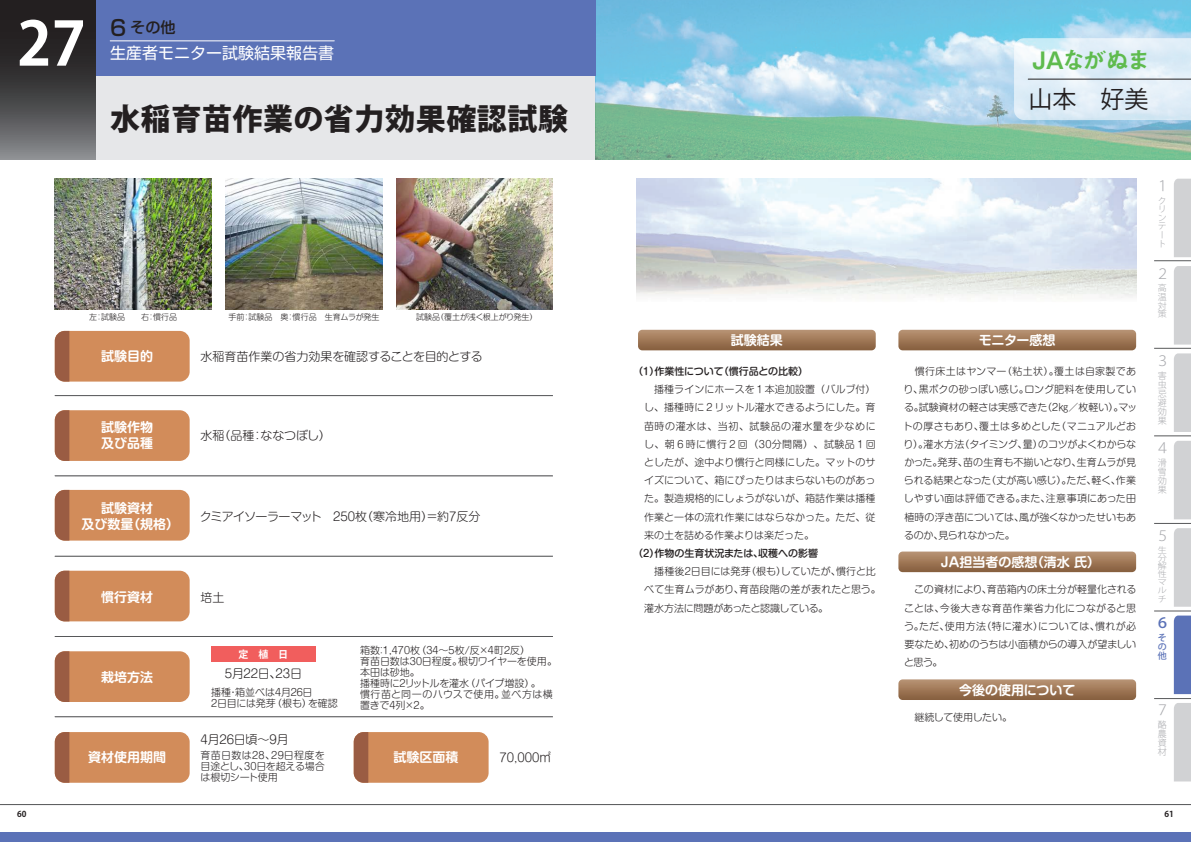
<style>
.page{position:relative;width:1191px;height:842px;background:#fff}
.page>*{position:absolute;margin:0;border:0;box-sizing:border-box;transform-origin:0 0}
.t1{font:700 60px "Koz Go Pro";color:#fff}
.t2{font:800 30px "Koz Go Pro";letter-spacing:.02em;color:#231f20}
.t3{font:24px "Midashi Go Pro MB31";letter-spacing:-.095em;color:#5fbb4e}
.t4{font:24px "Koz Go Pro";color:#231f20}
.t5{font:16px "Soft Go Std";color:#fff}
.t6{font:500 15.2px "Soft Go Std";color:#231f20}
.t7{font:300 14.2px "Koz Go Pro";color:#a8a9ad}
.t8{font:500 14.2px "Koz Go Pro";color:#5b72b7}
.t9{font:700 13px/16px "Shin M Go Pro De";color:#fff}
.t10{font:300 12px "Shin M Go Pro";letter-spacing:-.02em;color:#231f20}
.t11{font:300 12px "Shin M Go Pro";letter-spacing:-.075em;color:#231f20}
.t12{font:300 10px/18.2px "Shin M Go Pro";color:#231f20;text-align:justify}
.t13{font:500 10px "Shin M Go Pro";color:#231f20}
.t14{font:300 10px/11px "Shin M Go Pro";letter-spacing:-.02em;color:#231f20}
.t15{font:300 10px "Shin M Go Pro";letter-spacing:-.03em;color:#231f20}
.t16{font:700 10px "Koz Go Pro";color:#fff}
.t17{font:300 9px/9px "Koz Go Pro";color:#a8a9ad;text-align:justify}
.t18{font:500 9px/9px "Koz Go Pro";color:#5b72b7;text-align:justify}
.t19{font:300 8.6px/8.6px "Koz Go Pro";color:#a8a9ad;scale:1.05 1}
.t20{font:300 8.6px/8.6px "Koz Go Pro";color:#a8a9ad;text-align:justify;scale:1.04 1}
.t21{font:700 8.2px "Koz Go Pro";color:#231f20}
.t22{font:300 8.1px/8.1px "Koz Go Pro";color:#a8a9ad;text-align:justify;scale:1.11 1}
.t23{font:300 8px "Shin M Go Pro";color:#231f20}
.s1{font-size:21.5px}
</style>
<div class="page">
<div style="left:55px;top:331px;width:135px;height:51px;background:#d28c5a;border-radius:10px"></div>
<svg style="left:55px;top:331px;width:14px;height:51px"></svg>
<div style="left:55px;top:410px;width:135px;height:51px;background:#d28c5a;border-radius:10px"></div>
<svg style="left:55px;top:410px;width:14px;height:51px"></svg>
<div style="left:55px;top:490px;width:135px;height:51px;background:#d28c5a;border-radius:10px"></div>
<svg style="left:55px;top:490px;width:14px;height:51px"></svg>
<div style="left:55px;top:571px;width:135px;height:50px;background:#d28c5a;border-radius:10px"></div>
<svg style="left:55px;top:571px;width:14px;height:50px"></svg>
<div style="left:55px;top:651px;width:135px;height:51px;background:#d28c5a;border-radius:10px"></div>
<svg style="left:55px;top:651px;width:14px;height:51px"></svg>
<div style="left:55px;top:732px;width:135px;height:51px;background:#d28c5a;border-radius:10px"></div>
<svg style="left:55px;top:732px;width:14px;height:51px"></svg>
<div style="left:354px;top:732px;width:134px;height:51px;background:#d28c5a;border-radius:10px"></div>
<svg style="left:354px;top:732px;width:14px;height:51px"></svg>
<div style="left:38px;top:76px;width:557px;height:84px;background:#e6e7e9"></div>
<img style="left:595px;top:0;width:596px;height:160px">
<div style="left:0;top:833px;width:1191px;height:9px;background:#5b72b7"></div>
<hr style="left:0;top:804px;width:1191px;height:1px;background:#57585a">
<hr style="left:55px;top:395px;width:498px;height:1px;background:#57585a">
<hr style="left:55px;top:476px;width:498px;height:1px;background:#57585a">
<hr style="left:55px;top:556px;width:498px;height:1px;background:#57585a">
<hr style="left:55px;top:636px;width:498px;height:1px;background:#57585a">
<hr style="left:55px;top:717px;width:498px;height:1px;background:#57585a">
<svg style="left:638px;top:330px;width:237px;height:20px;background:#9f7858"></svg>
<svg style="left:898px;top:330px;width:238px;height:20px;background:#9f7958"></svg>
<svg style="left:898px;top:551px;width:238px;height:21px;background:#a27c5d"></svg>
<svg style="left:898px;top:679px;width:238px;height:21px;background:#a17b5c"></svg>
<div style="left:0;top:0;width:595px;height:76px;background:#5b72b7"></div>
<svg style="left:0;top:0;width:96px;height:160px;background:#424143"></svg>
<hr style="left:110px;top:40px;width:224px;height:1px;background:#fff">
<svg style="left:1014px;top:38px;width:177px;height:82px;background:#dfedf6"></svg>
<hr style="left:1028px;top:79px;width:163px;height:1px;background:#231f20">
<svg style="left:1174px;top:179px;width:17px;height:78px"></svg>
<svg style="left:1174px;top:266px;width:17px;height:79px"></svg>
<svg style="left:1174px;top:353px;width:17px;height:79px"></svg>
<svg style="left:1174px;top:441px;width:17px;height:78px"></svg>
<svg style="left:1173px;top:615px;width:18px;height:79px"></svg>
<svg style="left:1174px;top:528px;width:17px;height:79px"></svg>
<svg style="left:1174px;top:703px;width:17px;height:78px"></svg>
<hr style="left:1154px;top:261px;width:37px;height:1px;background:#57585a">
<hr style="left:1154px;top:348px;width:37px;height:1px;background:#57585a">
<hr style="left:1154px;top:436px;width:37px;height:1px;background:#57585a">
<hr style="left:1154px;top:523px;width:37px;height:1px;background:#57585a">
<hr style="left:1154px;top:611px;width:37px;height:1px;background:#57585a">
<hr style="left:1154px;top:698px;width:37px;height:1px;background:#57585a">
<img style="left:636px;top:178px;width:500px;height:120px">
<div style="left:211px;top:646px;width:104px;height:15px;background:#f15e5d"></div>
<img style="left:55px;top:179px;width:156px;height:131px">
<img style="left:226px;top:179px;width:156px;height:131px">
<img style="left:396px;top:179px;width:157px;height:131px">
<h1 class="t1" style="left:17px;top:5px;width:70px">27</h1>
<h3 class="t6" style="left:110px;top:17px;width:67px"><span class="s1">6</span> その他</h3>
<h3 class="t5" style="left:110px;top:42px;width:226px">生産者モニター試験結果報告書</h3>
<h3 class="t3" style="left:1032px;top:40px;width:120px">JAながぬま</h3>
<h3 class="t4" style="left:1028px;top:83px;width:121px">山本　好美</h3>
<h2 class="t2" style="left:110px;top:99px;width:459px">水稲育苗作業の省力効果確認試験</h2>
<p class="t23" style="left:89px;top:311px;width:89px">左：試験品　　右：慣行品</p>
<p class="t23" style="left:229px;top:311px;width:152px">手前：試験品　奥：慣行品　生育ムラが発生</p>
<p class="t23" style="left:416px;top:311px;width:123px">試験品（覆土が浅く根上がり発生）</p>
<h3 class="t9" style="left:101px;top:346px;width:53px">試験目的</h3>
<h3 class="t9" style="left:101px;top:418px;width:53px">試験作物及び品種</h3>
<h3 class="t9" style="left:82px;top:498px;width:99px;text-align:center">試験資材<br>及び数量（規格）</h3>
<h3 class="t9" style="left:101px;top:587px;width:53px">慣行資材</h3>
<h3 class="t9" style="left:101px;top:668px;width:53px">栽培方法</h3>
<h3 class="t9" style="left:88px;top:747px;width:79px">資材使用期間</h3>
<p class="t10" style="left:200px;top:346px;width:284px">水稲育苗作業の省力効果を確認することを目的とする</p>
<p class="t10" style="left:200px;top:425px;width:132px">水稲（品種：ななつぼし）</p>
<p class="t11" style="left:200px;top:507px;width:282px">クミアイソーラーマット　２５０枚（寒冷地用）＝約７反分</p>
<p class="t10" style="left:200px;top:588px;width:25px">培土</p>
<p class="t16" style="left:239px;top:648px;width:51px">定　植　日</p>
<p class="t10" style="left:225px;top:663px;width:79px">5月22日、23日</p>
<p class="t14" style="left:211px;top:685px;width:128px">播種・箱並べは４月２６日<br>2日目には発芽（根も）を確認</p>
<p class="t10" style="left:200px;top:730px;width:90px">4月26日頃～9月</p>
<p class="t12" style="left:200px;top:749px;width:126px;line-height:11px">育苗日数は28、29日程度を目途とし、30日を超える場合は根切シート使用</p>
<p class="t12" style="left:360px;top:643px;width:198px;line-height:11px;text-align:left">箱数：１，４７０枚（３４～５枚/反×４町２反）<br>育苗日数は３０日程度。根切ワイヤーを使用。本田は砂地。<br>播種時に2リットルを灌水（パイプ増設）。<br>慣行苗と同一のハウスで使用。並べ方は横置きで４列×2。</p>
<h3 class="t9" style="left:393px;top:747px;width:66px">試験区面積</h3>
<p class="t10" style="left:499px;top:748px;width:53px">70,000㎡</p>
<h3 class="t9" style="left:731px;top:331px;width:53px">試験結果</h3>
<h3 class="t9" style="left:979px;top:331px;width:78px">モニター感想</h3>
<p class="t13" style="left:633px;top:363px;width:176px">（１）作業性について（慣行品との比較）</p>
<p class="t12" style="left:644px;top:379px;width:233px">　播種ラインにホースを１本追加設置（バルブ付）し、播種時に２リットル灌水できるようにした。育苗時の灌水は、当初、試験品の灌水量を少なめにし、朝６時に慣行２回（30分間隔）、試験品１回としたが、途中より慣行と同様にした。マットのサイズについて、箱にぴったりはまらないものがあった。製造規格的にしょうがないが、箱詰作業は播種作業と一体の流れ作業にはならなかった。ただ、従来の土を詰める作業よりは楽だった。</p>
<p class="t13" style="left:633px;top:545px;width:187px">（2）作物の生育状況または、収穫への影響</p>
<p class="t12" style="left:644px;top:561px;width:238px;text-align:left">　播種後２日目には発芽（根も）していたが、慣行と比べて生育ムラがあり、育苗段階の差が表れたと思う。灌水方法に問題があったと認識している。</p>
<p class="t12" style="left:903px;top:361px;width:236px">　慣行床土はヤンマー（粘土状）。覆土は自家製であり、黒ボクの砂っぽい感じ。ロング肥料を使用している。試験資材の軽さは実感できた（２㎏／枚軽い）。マットの厚さもあり、覆土は多めとした（マニュアルどおり）。灌水方法（タイミング、量）のコツがよくわからなかった。発芽、苗の生育も不揃いとなり、生育ムラが見られる結果となった（丈が高い感じ）。ただ、軽く、作業しやすい面は評価できる。また、注意事項にあった田植時の浮き苗については、風が強くなかったせいもあるのか、見られなかった。</p>
<h3 class="t9" style="left:940px;top:552px;width:161px">JA担当者の感想（清水 氏）</h3>
<p class="t12" style="left:904px;top:579px;width:234px">　この資材により、育苗箱内の床土分が軽量化されることは、今後大きな育苗作業省力化につながると思う。ただ、使用方法（特に灌水）については、慣れが必要なため、初めのうちは小面積からの導入が望ましいと思う。</p>
<h3 class="t9" style="left:959px;top:680px;width:118px">今後の使用について</h3>
<p class="t15" style="left:904px;top:709px;width:109px">　継続して使用したい。</p>
<h3 class="t7" style="left:1155px;top:177px;width:9px">１</h3>
<p class="t19" style="left:1158px;top:196px;width:9px">クリンテート</p>
<h3 class="t7" style="left:1155px;top:264px;width:12px">２</h3>
<p class="t20" style="left:1158px;top:284px;width:10px">高温対策</p>
<h3 class="t7" style="left:1155px;top:351px;width:12px">３</h3>
<p class="t17" style="left:1158px;top:371px;width:10px">害虫忌避効果</p>
<h3 class="t7" style="left:1155px;top:439px;width:13px">４</h3>
<p class="t17" style="left:1158px;top:459px;width:10px">滑雪効果</p>
<h3 class="t7" style="left:1155px;top:526px;width:12px">５</h3>
<p class="t22" style="left:1158px;top:546px;width:9px">生分解性マルチ</p>
<h3 class="t8" style="left:1155px;top:614px;width:13px">６</h3>
<p class="t18" style="left:1158px;top:633px;width:10px">その他</p>
<h3 class="t7" style="left:1155px;top:701px;width:12px">７</h3>
<p class="t17" style="left:1158px;top:721px;width:10px">酪農資材</p>
<p class="t21" style="left:17px;top:809px;width:11px">60</p>
<p class="t21" style="left:1164px;top:809px;width:11px">61</p>
</div>
